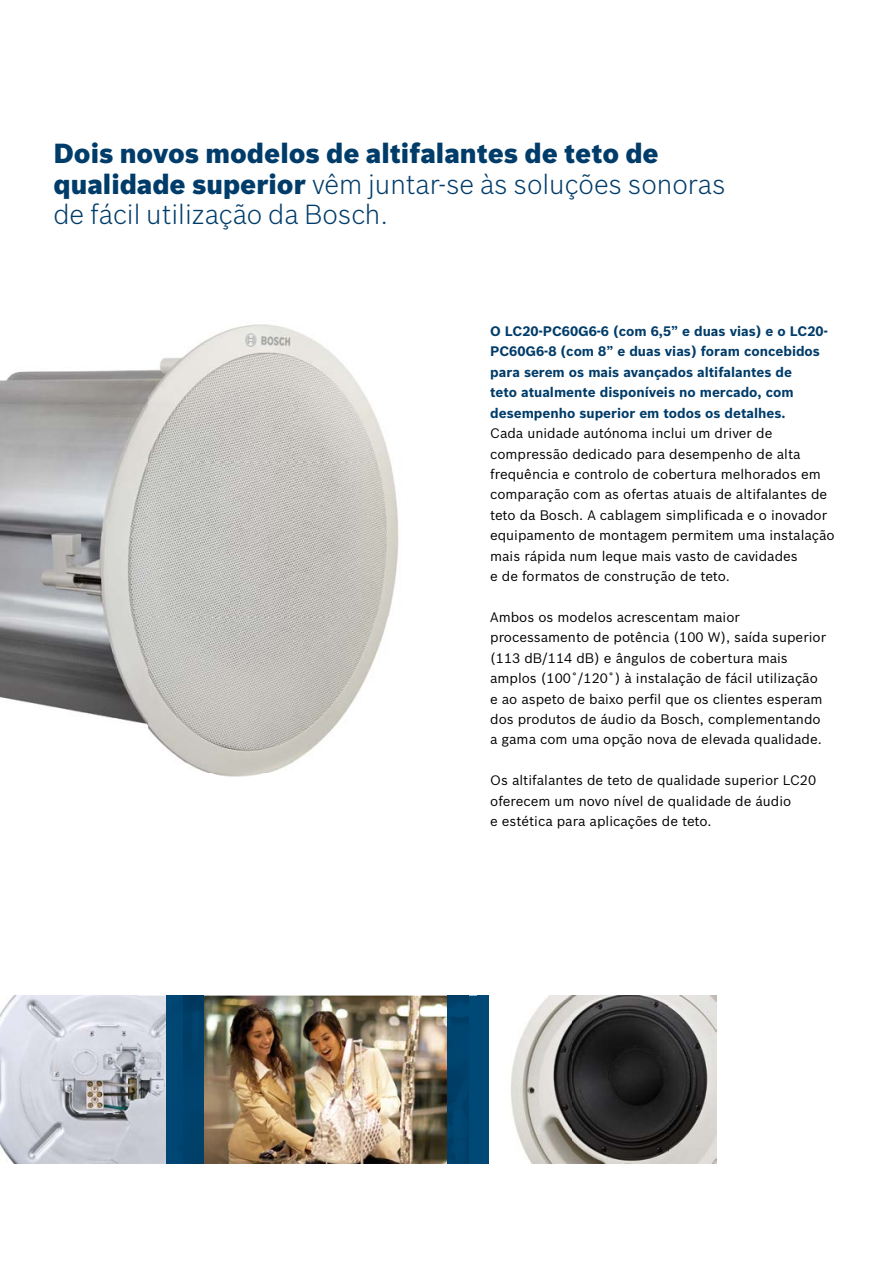
<style>
.page{position:relative;width:893px;height:1263px;background:#fff}
.page>*{position:absolute;margin:0;border:0;box-sizing:border-box;transform-origin:0 0}
.t1{font:900 27px/30.6px "Bosch Sans";color:#003c6a}
.t2{font:13.5px/20.4px "Bosch Sans";color:#000}
.t3{font:700 13.5px/20.4px "Bosch Sans";color:#003c6a}
.s1{font-weight:300}
</style>
<div class="page">
<img style="left:0;top:995px;width:448px;height:169px">
<img style="left:511px;top:995px;width:157px;height:85px">
<img style="left:668px;top:995px;width:48px;height:169px">
<img style="left:510px;top:1080px;width:159px;height:84px">
<img style="left:167px;top:995px;width:36px;height:169px">
<svg style="left:469px;top:995px;width:8px;height:169px"></svg>
<div style="left:477px;top:995px;width:12px;height:169px;background:#004876"></div>
<img style="left:448px;top:995px;width:21px;height:169px">
<img style="left:0;top:324px;width:399px;height:453px">
<h1 class="t1" style="left:53px;top:137px;width:674px">Dois novos modelos de altifalantes de teto de qualidade superior <span class="s1">vêm juntar-se às soluções sonoras de fácil utilização da Bosch.</span></h1>
<p class="t3" style="left:490px;top:320px;width:339px">O LC20-PC60G6-6 (com 6,5” e duas vias) e o LC20- PC60G6-8 (com 8” e duas vias) foram concebidos para serem os mais avançados altifalantes de<br>teto atualmente disponíveis no mercado, com desempenho superior em todos os detalhes.</p>
<p class="t2" style="left:490px;top:422px;width:346px">Cada unidade autónoma inclui um driver de compressão dedicado para desempenho de alta frequência e controlo de cobertura melhorados em comparação com as ofertas atuais de altifalantes de teto da Bosch. A cablagem simplificada e o inovador equipamento de montagem permitem uma instalação mais rápida num leque mais vasto de cavidades<br>e de formatos de construção de teto.</p>
<p class="t2" style="left:490px;top:606px;width:337px">Ambos os modelos acrescentam maior processamento de potência (100 W), saída superior (113 dB/114 dB) e ângulos de cobertura mais amplos (100˚/120˚) à instalação de fácil utilização e ao aspeto de baixo perfil que os clientes esperam dos produtos de áudio da Bosch, complementando a gama com uma opção nova de elevada qualidade.</p>
<p class="t2" style="left:490px;top:769px;width:327px">Os altifalantes de teto de qualidade superior LC20 oferecem um novo nível de qualidade de áudio<br>e estética para aplicações de teto.</p>
</div>
